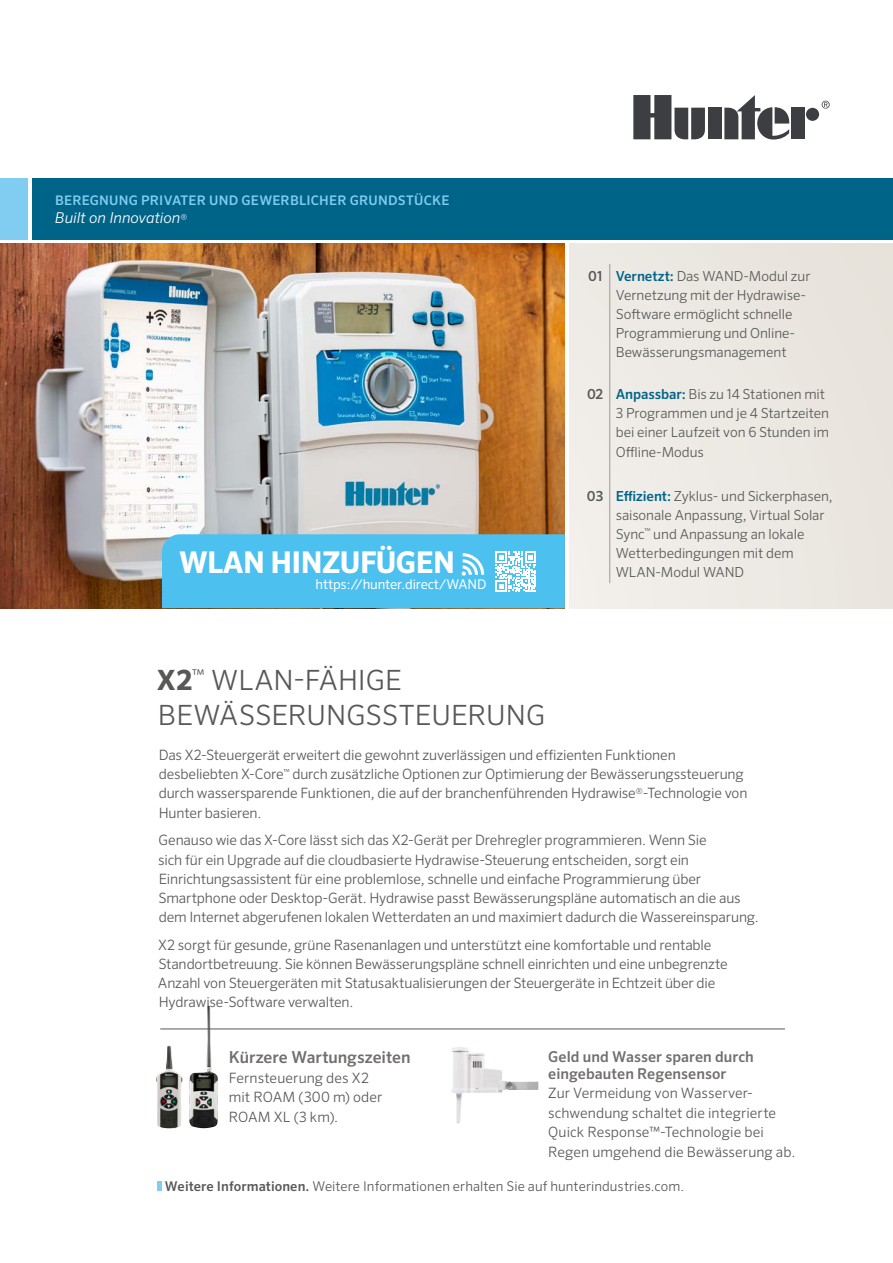
<style>
.page{position:relative;width:893px;height:1263px;background:#fff}
.page>*{position:absolute;margin:0;border:0;box-sizing:border-box;transform-origin:0 0}
.t1{font:700 30px "Sero Pro";letter-spacing:-.02em;color:#fff}
.t2{font:300 27.9px/34.5px "Sero Pro";color:#585956}
.t3{font:500 16.5px "Sero Pro";letter-spacing:-.005em;color:#716f6c}
.t4{font:500 15px/16.5px "Sero Pro";letter-spacing:.005em;color:#716f6c}
.t5{font:italic 300 15px "Sero Pro";color:#fff}
.t6{font:300 14.25px/19px "Sero Pro";letter-spacing:-.01em;color:#585956}
.t7{font:300 13.8px/19px "Sero Pro";letter-spacing:-.005em;color:#585956}
.t8{font:300 13.5px "Sero Pro";letter-spacing:.005em;color:#585956}
.t9{font:13.5px "Sero Pro";letter-spacing:-.01em;color:#fff}
.t10{font:500 13.2px "Sero Pro";letter-spacing:.015em;color:#81cdf2}
.s1{font-style:normal;font-size:12px}
.s2{font-weight:500}
.s3{font-weight:500;color:#006488}
.s4{font-weight:700}
</style>
<div class="page">
<div style="left:569px;top:244px;width:324px;height:364px;background:#ece8e3"></div>
<svg style="left:822px;top:101px;width:8px;height:8px"></svg>
<div style="left:708px;top:108px;width:13px;height:31px;background:#3c3e41"></div>
<div style="left:806px;top:108px;width:13px;height:13px;background:#3c3e41;border-radius:50%"></div>
<div style="left:791px;top:108px;width:14px;height:31px;background:#3c3e41"></div>
<svg style="left:724px;top:95px;width:66px;height:45px"></svg>
<svg style="left:633px;top:95px;width:72px;height:45px"></svg>
<div style="left:32px;top:178px;width:861px;height:61px;background:#006488"></div>
<div style="left:0;top:178px;width:28px;height:61px;background:#81cdf2"></div>
<hr style="left:158px;top:1181px;width:4px;height:10px;background:#81cdf2">
<hr style="left:609px;top:264px;width:1px;height:118px;background:#9c9896">
<hr style="left:609px;top:382px;width:1px;height:102px;background:#9c9896">
<hr style="left:609px;top:484px;width:1px;height:99px;background:#9c9896">
<img style="left:0;top:244px;width:565px;height:364px">
<img style="left:451px;top:1047px;width:10px;height:76px">
<img style="left:189px;top:1006px;width:29px;height:122px">
<img style="left:156px;top:1045px;width:26px;height:83px">
<hr style="left:160px;top:1029px;width:625px;height:1px;background:#585956">
<div style="left:162px;top:534px;width:403px;height:74px;background:#4cc0ef"></div>
<p class="t10" style="left:55px;top:192px;width:396px">BEREGNUNG PRIVATER UND GEWERBLICHER GRUNDSTÜCKE</p>
<p class="t5" style="left:55px;top:208px;width:134px">Built on Innovation<span class="s1">®</span></p>
<h1 class="t1" style="left:179px;top:544px;width:277px">WLAN HINZUFÜGEN</h1>
<p class="t9" style="left:316px;top:576px;width:172px">https://hunter.direct/WAND</p>
<p class="t7" style="left:616px;top:266px;width:196px;text-indent:-28px"><span class="s2">01</span> <span class="s3">Vernetzt:</span> Das WAND-Modul zur<br>Vernetzung mit der Hydrawise-<br>Software ermöglicht schnelle<br>Programmierung und Online-<br>Bewässerungsmanagement</p>
<p class="t7" style="left:616px;top:385px;width:215px;text-indent:-29px"><span class="s2">02</span> <span class="s3">Anpassbar:</span> Bis zu 14 Stationen mit<br>3 Programmen und je 4 Startzeiten bei einer Laufzeit von 6 Stunden im<br>Offline-Modus</p>
<p class="t7" style="left:616px;top:486px;width:218px;text-indent:-29px"><span class="s2">03</span> <span class="s3">Effizient:</span> Zyklus- und Sickerphasen, saisonale Anpassung, Virtual Solar<br>Sync<sup>™</sup> und Anpassung an lokale<br>Wetterbedingungen mit dem<br>WLAN-Modul WAND</p>
<h2 class="t2" style="left:157px;top:663px;width:390px"><span class="s4">X2</span><sup>™</sup> WLAN-FÄHIGE<br>BEWÄSSERUNGSSTEUERUNG</h2>
<p class="t6" style="left:159px;top:745px;width:590px">Das X2-Steuergerät erweitert die gewohnt zuverlässigen und effizienten Funktionen desbeliebten X-Core<sup>™</sup> durch zusätzliche Optionen zur Optimierung der Bewässerungssteuerung durch wassersparende Funktionen, die auf der branchenführenden Hydrawise<sup>®</sup>-Technologie von Hunter basieren.</p>
<p class="t6" style="left:158px;top:831px;width:602px">Genauso wie das X-Core lässt sich das X2-Gerät per Drehregler programmieren. Wenn Sie<br>sich für ein Upgrade auf die cloudbasierte Hydrawise-Steuerung entscheiden, sorgt ein Einrichtungsassistent für eine problemlose, schnelle und einfache Programmierung über Smartphone oder Desktop-Gerät. Hydrawise passt Bewässerungspläne automatisch an die aus dem Internet abgerufenen lokalen Wetterdaten an und maximiert dadurch die Wassereinsparung.</p>
<p class="t6" style="left:158px;top:935px;width:572px">X2 sorgt für gesunde, grüne Rasenanlagen und unterstützt eine komfortable und rentable Standortbetreuung. Sie können Bewässerungspläne schnell einrichten und eine unbegrenzte Anzahl von Steuergeräten mit Statusaktualisierungen der Steuergeräte in Echtzeit über die Hydrawise-Software verwalten.</p>
<p class="t3" style="left:229px;top:1047px;width:183px">Kürzere Wartungszeiten</p>
<p class="t6" style="left:229px;top:1068px;width:155px;line-height:19.5px">Fernsteuerung des X2 mit ROAM (300 m) oder<br>ROAM XL (3 km).</p>
<p class="t4" style="left:548px;top:1049px;width:207px">Geld und Wasser sparen durch eingebauten Regensensor</p>
<p class="t6" style="left:548px;top:1083px;width:249px;line-height:19.5px">Zur Vermeidung von Wasserver&shy;schwendung schaltet die integrierte Quick Response™-Technologie bei Regen umgehend die Bewässerung ab.</p>
<p class="t8" style="left:165px;top:1178px;width:521px"><span class="s2">Weitere Informationen.</span> Weitere Informationen erhalten Sie auf hunterindustries.com.</p>
</div>
